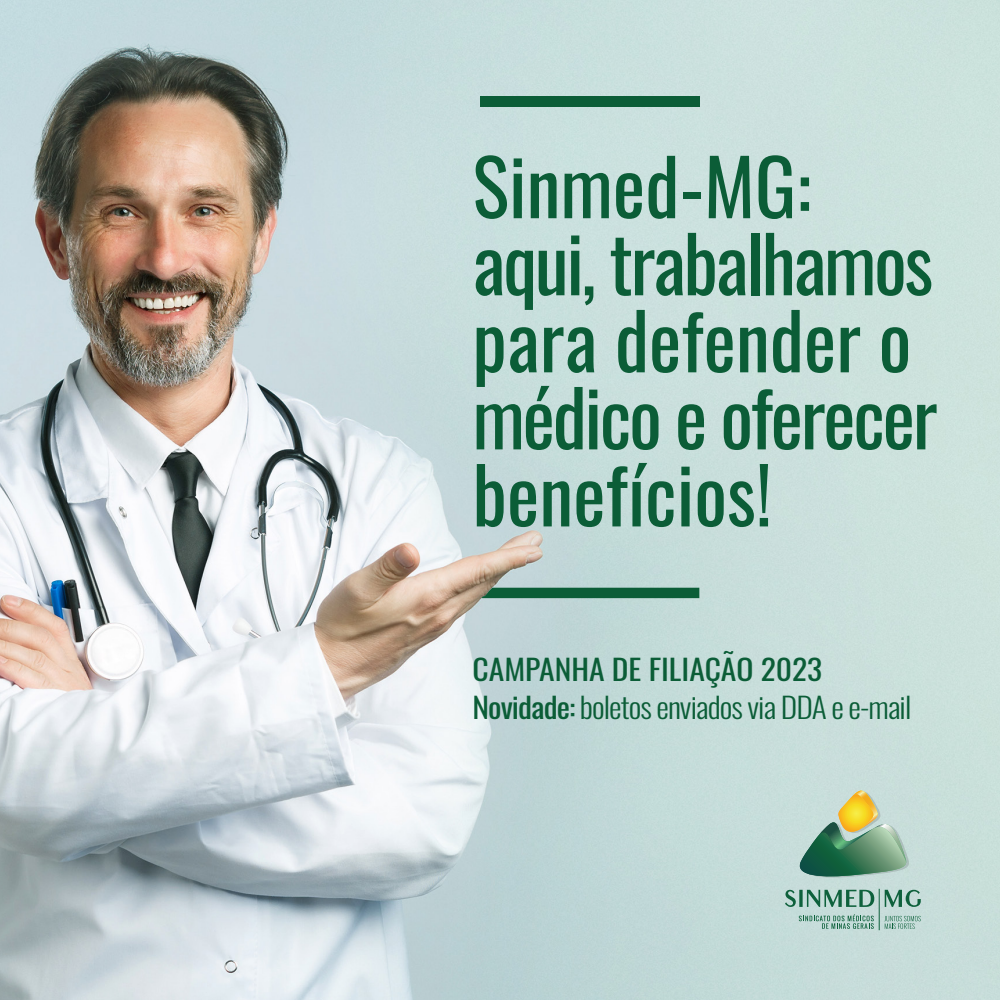
<style>
.page{position:relative;width:1000px;height:1000px;background:#fff}
.page>*{position:absolute;margin:0;border:0;box-sizing:border-box;transform-origin:0 0}
.t1{font:77px/77px "Oswald";letter-spacing:-.015em;color:#0b5d37}
.t2{font:300 28.75px "Oswald";letter-spacing:-.03em;color:#0b5d37;scale:1.1 1}
.t3{font:28.75px "Oswald";color:#0b5d37;scale:1.1 1}
.s1{font-weight:400}
</style>
<div class="page">
<img style="left:0;top:0;width:1000px;height:1000px">
<svg style="left:796px;top:791px;width:113px;height:88px;background:#96b394"></svg>
<svg style="left:799px;top:914px;width:75px;height:15px"></svg>
<svg style="left:884px;top:916px;width:37px;height:13px"></svg>
<hr style="left:879px;top:889px;width:1px;height:41px;background:#0e613c">
<svg style="left:785px;top:890px;width:89px;height:17px;background:#7cab9a"></svg>
<svg style="left:885px;top:890px;width:36px;height:17px"></svg>
<div style="left:480px;top:96px;width:219px;height:10px;background:#0b5d37"></div>
<div style="left:481px;top:588px;width:218px;height:10px;background:#0b5d37"></div>
<p class="t1" style="left:472px;top:141px;width:340px">Sinmed-MG:</p>
<p class="t1" style="left:472px;top:218px;width:466px">aqui, trabalhamos para defender o médico e oferecer benefícios!</p>
<p class="t3" style="left:472px;top:644px;width:320px">CAMPANHA DE FILIAÇÃO 2023</p>
<p class="t2" style="left:472px;top:682px;width:401px"><span class="s1">Novidade:</span> boletos enviados via DDA e e-mail</p>
</div>
